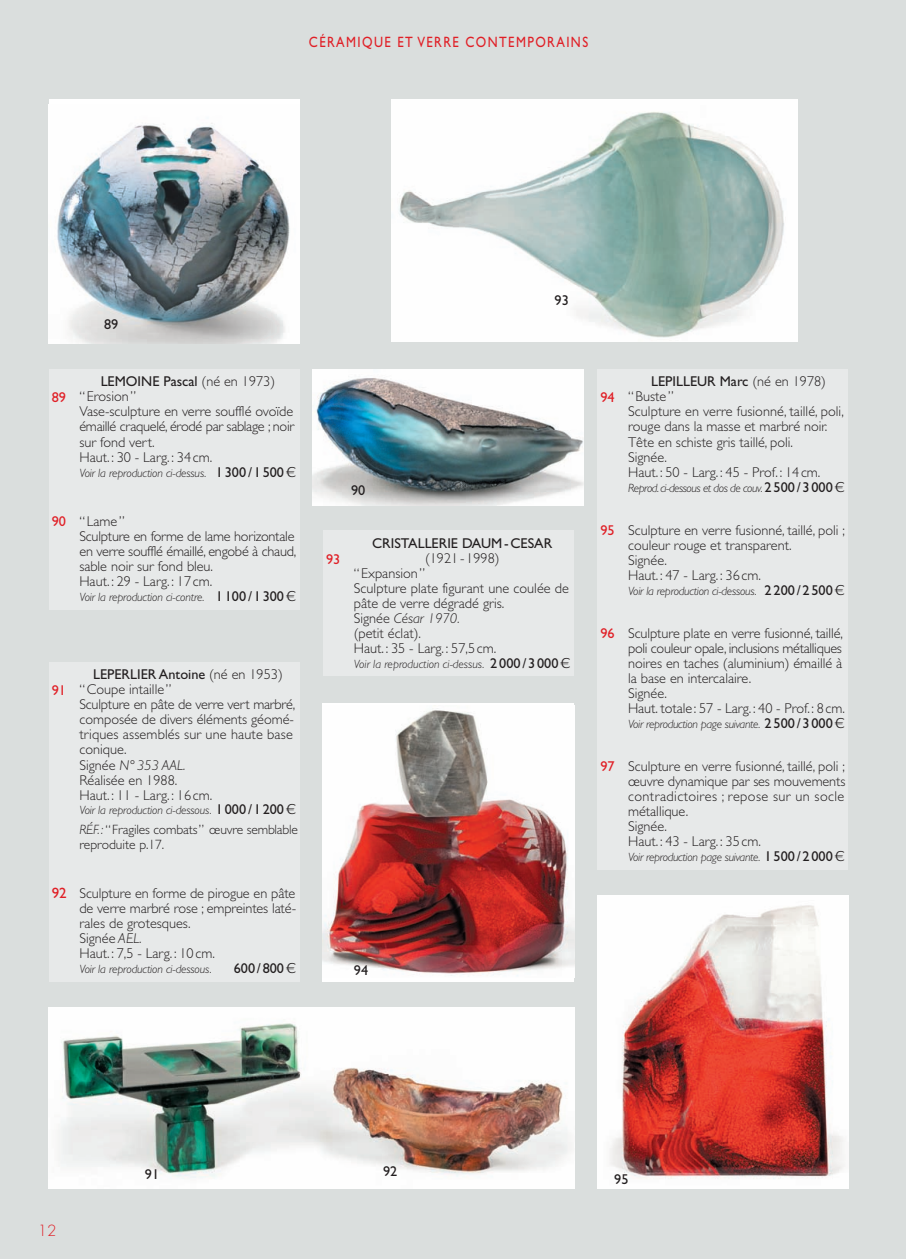
<style>
.page{position:relative;width:906px;height:1259px;background:#fff}
.page>*{position:absolute;margin:0;border:0;box-sizing:border-box;transform-origin:0 0}
.t1{font:15px "Gill Sans";letter-spacing:.11em;color:#e01f26;scale:.85 1}
.t2{font:300 15px "Futura";color:#e01f26}
.t3{font:300 14.25px/15px "Gill Sans";color:#231f20}
.t4{font:14.25px "Gill Sans";color:#231f20}
.t5{font:14.25px "Gill Sans";color:#e01f26}
.t6{font:300 13.5px/15px "Gill Sans";letter-spacing:-.01em;color:#231f20}
.t7{font:italic 300 12px "Gill Sans";letter-spacing:-.01em;color:#231f20}
.t8{font:italic 300 12px "Gill Sans";letter-spacing:-.04em;color:#231f20}
.s1{font-weight:400}
.s2{font-weight:400;font-style:normal;font-size:14.25px}
.s3{font-weight:400;color:#e01f26}
.s4{font-style:italic}
.s5{font-weight:400;font-size:15px;color:#e01f26}
</style>
<div class="page">
<div style="left:0;top:0;width:899px;height:1258px;background:#dadedd"></div>
<div style="left:49px;top:369px;width:251px;height:240px;background:#e7e9e9"></div>
<div style="left:49px;top:662px;width:251px;height:319px;background:#e7e9e9"></div>
<div style="left:323px;top:530px;width:251px;height:146px;background:#e7e9e9"></div>
<div style="left:597px;top:369px;width:251px;height:500px;background:#e7e9e9"></div>
<div style="left:899px;top:0;width:7px;height:1258px;background:#dadedd"></div>
<img style="left:49px;top:104px;width:250px;height:240px">
<img style="left:312px;top:369px;width:271px;height:136px">
<img style="left:392px;top:100px;width:405px;height:241px">
<img style="left:598px;top:895px;width:250px;height:293px">
<img style="left:49px;top:1007px;width:525px;height:181px">
<div style="left:322px;top:702px;width:252px;height:279px;background:#fff"></div>
<img style="left:322px;top:708px;width:252px;height:268px">
<p class="t1" style="left:309px;top:37px;width:330px">CÉRAMIQUE ET VERRE CONTEMPORAINS</p>
<p class="t4" style="left:104px;top:319px;width:16px">89</p>
<p class="t3" style="left:79px;top:376px;width:216px;text-indent:21px"><span class="s1">LEMOINE Pascal</span> (né en 1973)<br>“ Erosion ”<br>Vase-sculpture en verre soufflé ovoïde émaillé craquelé, érodé par sablage ; noir sur fond vert.<br>Haut. : 30 - Larg. : 34 cm.</p>
<p class="t7" style="left:79px;top:468px;width:206px">Voir la reproduction ci-dessus. <span class="s2">1300 / 1500</span></p>
<p class="t3" style="left:79px;top:515px;width:218px;text-indent:-28px"><span class="s3">90</span> “ Lame ”<br>Sculpture en forme de lame horizontale en verre soufflé émaillé, engobé à chaud, sable noir sur fond bleu.<br>Haut. : 29 - Larg. : 17 cm.</p>
<p class="t7" style="left:79px;top:592px;width:206px">Voir la reproduction ci-contre. <span class="s2">1100 / 1300</span></p>
<p class="t5" style="left:52px;top:392px;width:16px">89</p>
<p class="t3" style="left:79px;top:668px;width:217px;text-indent:14px"><span class="s1">LEPERLIER Antoine</span> (né en 1953)<br>“ Coupe intaille ”<br>Sculpture en pâte de verre vert marbré, composée de divers éléments géomé - triques assemblés sur une haute base conique.<br>Signée <span class="s4">N°353 AAL.<br></span>Réalisée en 1988.<br>Haut. : 11 - Larg. : 16 cm.</p>
<p class="t7" style="left:79px;top:806px;width:206px">Voir la reproduction ci-dessous. <span class="s2">1000 / 1200</span></p>
<p class="t6" style="left:79px;top:823px;width:220px"><span class="s4">RÉF.:</span> “Fragiles combats” œuvre semblable reproduite p.17.</p>
<p class="t3" style="left:79px;top:887px;width:218px;text-indent:-28px"><span class="s5">92</span> Sculpture en forme de pirogue en pâte de verre marbré rose ; empreintes laté - rales de grotesques.<br>Signée <span class="s4">AEL.<br></span>Haut. : 7,5 - Larg. : 10 cm.</p>
<p class="t7" style="left:79px;top:964px;width:134px">Voir la reproduction ci-dessous.</p>
<p class="t4" style="left:234px;top:963px;width:52px">600 / 800</p>
<p class="t5" style="left:52px;top:685px;width:16px">91</p>
<p class="t4" style="left:554px;top:295px;width:16px">93</p>
<p class="t4" style="left:351px;top:485px;width:16px">90</p>
<p class="t5" style="left:326px;top:554px;width:16px">93</p>
<p class="t4" style="left:372px;top:538px;width:182px">CRISTALLERIE DAUM-CESAR</p>
<p class="t3" style="left:354px;top:552px;width:217px;text-indent:71px">(1921-1998)<br>“ Expansion ”<br>Sculpture plate figurant une coulée de pâte de verre dégradé gris.<br>Signée <span class="s4">César 1970.<br></span>(petit éclat).<br>Haut. : 35 - Larg. : 57,5 cm.</p>
<p class="t7" style="left:354px;top:659px;width:206px">Voir la reproduction ci-dessus. <span class="s2">2000 / 3000</span></p>
<p class="t4" style="left:354px;top:965px;width:16px">94</p>
<p class="t3" style="left:628px;top:376px;width:217px;text-indent:23px"><span class="s1">LEPILLEUR Marc</span> (né en 1978)<br>“ Buste ”<br>Sculpture en verre fusionné, taillé, poli, rouge dans la masse et marbré noir.<br>Tête en schiste gris taillé, poli.<br>Signée.<br>Haut. : 50 - Larg. : 45 - Prof.: 14 cm.</p>
<p class="t8" style="left:628px;top:483px;width:206px">Reprod. ci-dessous et dos de couv. <span class="s2">2 500 / 3 000</span></p>
<p class="t3" style="left:628px;top:524px;width:218px;text-indent:-28px"><span class="s3">95</span> Sculpture en verre fusionné, taillé, poli ; couleur rouge et transparent.<br>Signée.<br>Haut. : 47 - Larg. : 36 cm.</p>
<p class="t7" style="left:628px;top:586px;width:206px">Voir la reproduction ci-dessous. <span class="s2">2200 / 2500</span></p>
<p class="t3" style="left:628px;top:627px;width:218px;text-indent:-28px"><span class="s3">96</span> Sculpture plate en verre fusionné, taillé, poli couleur opale, inclusions métalliques noires en taches (aluminium) émaillé à la base en intercalaire.<br>Signée.<br>Haut. totale: 57 - Larg. : 40 - Prof.: 8 cm.</p>
<p class="t7" style="left:628px;top:719px;width:206px">Voir reproduction page suivante. <span class="s2">2500 / 3000</span></p>
<p class="t3" style="left:628px;top:760px;width:219px;text-indent:-28px"><span class="s3">97</span> Sculpture en verre fusionné, taillé, poli ; œuvre dynamique par ses mouvements contradictoires ; repose sur un socle métallique.<br>Signée.<br>Haut. : 43 - Larg. : 35 cm.</p>
<p class="t7" style="left:628px;top:852px;width:206px">Voir reproduction page suivante. <span class="s2">1500 / 2000</span></p>
<p class="t5" style="left:600px;top:392px;width:16px">94</p>
<p class="t2" style="left:38px;top:1223px;width:20px">12</p>
<p class="t4" style="left:145px;top:1169px;width:16px">91</p>
<p class="t4" style="left:383px;top:1166px;width:16px">92</p>
<p class="t4" style="left:614px;top:1173px;width:16px">95</p>
</div>
